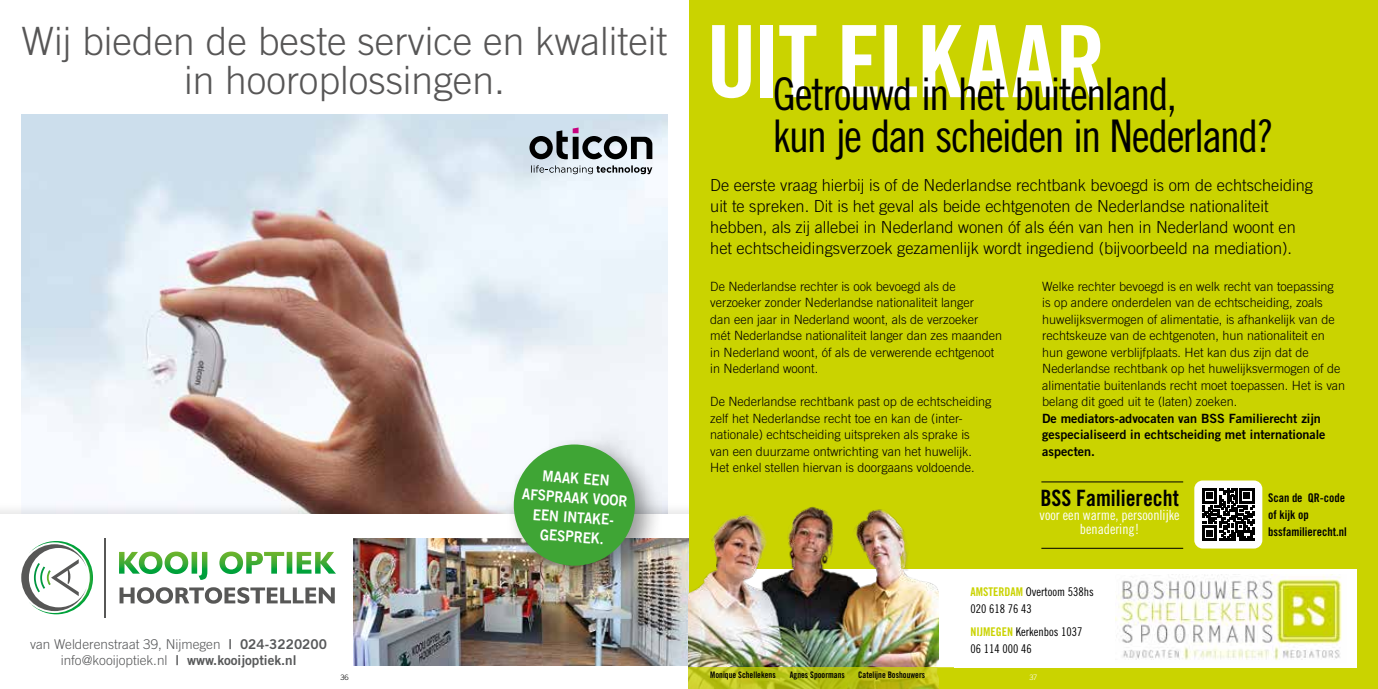
<style>
.page{position:relative;width:1378px;height:689px;background:#fff}
.page>*{position:absolute;margin:0;border:0;box-sizing:border-box;transform-origin:0 0}
.t1{font:99.75px "Trade Gothic LT Std Bd Cn 20";letter-spacing:-.015em;color:#fff}
.t2{font:45px/42px "Trade Gothic LT Std Cn 18";letter-spacing:-.04em;color:#000}
.t3{font:300 39px/39px "Trade Gothic LT Std";color:#575656;text-align:center}
.t4{font:22.5px "Trade Gothic LT Std Bd Cn 20";color:#000}
.t5{font:300 16.5px/21px "Trade Gothic LT Std";color:#000}
.t6{font:15px/19.5px "Trade Gothic LT Std Bd 2";color:#fff;text-align:center;scale:.9 1}
.t7{font:14.1px/14.1px "Trade Gothic LT Std Cn 18";color:#fff;text-align:center}
.t8{font:300 13.5px/16.5px "Trade Gothic LT Std";color:#58595a;text-align:center}
.t9{font:300 12.75px/16.5px "Trade Gothic LT Std";color:#000}
.t10{font:12.75px/16.5px "Trade Gothic LT Std Bd 2";color:#000}
.t11{font:12px/17px "Trade Gothic LT Std Cn 18";color:#000}
.t12{font:12px/17px "Trade Gothic LT Std Bd Cn 20";color:#000}
.t13{font:9px "Trade Gothic LT Std Bd Cn 20";color:#000;scale:.95 1}
.t14{font:300 7.5px "Trade Gothic LT Std";color:#000}
.t15{font:300 7.5px "Trade Gothic LT Std";color:#fff}
.s1{font-family:"Trade Gothic LT Std Bd 2";font-weight:400}
.s2{font-family:"Trade Gothic LT Std Bd Cn 20";color:#cad300}
</style>
<div class="page">
<img style="left:21px;top:115px;width:647px;height:386px">
<svg style="left:529px;top:127px;width:123px;height:32px;background:#888e96"></svg>
<svg style="left:531px;top:165px;width:121px;height:9px"></svg>
<div style="left:0;top:501px;width:689px;height:188px;background:#000;opacity:.1"></div>
<div style="left:0;top:514px;width:689px;height:175px;background:#fff"></div>
<img style="left:353px;top:538px;width:336px;height:127px">
<svg style="left:139px;top:551px;width:197px;height:29px"></svg>
<svg style="left:120px;top:587px;width:215px;height:17px"></svg>
<hr style="left:104px;top:538px;width:2px;height:79px;background:#575756">
<svg style="left:21px;top:541px;width:72px;height:73px"></svg>
<div style="left:505px;top:436px;width:159px;height:158px;background:#000;opacity:.4"></div>
<div style="left:514px;top:444px;width:121px;height:122px;background:#3fa535;border-radius:50%"></div>
<div style="left:689px;top:0;width:689px;height:689px;background:#cad300"></div>
<div style="left:735px;top:569px;width:621px;height:99px;background:#fff"></div>
<img style="left:1116px;top:574px;width:226px;height:87px">
<div style="left:1194px;top:480px;width:68px;height:68px;background:#fff;border-radius:8px"></div>
<svg style="left:1202px;top:489px;width:52px;height:51px"></svg>
<hr style="left:1041px;top:482px;width:142px;height:1px;background:#000">
<hr style="left:1041px;top:548px;width:142px;height:1px;background:#000">
<img style="left:689px;top:506px;width:250px;height:162px">
<svg style="left:689px;top:668px;width:250px;height:21px;background:#b9bf18"></svg>
<h3 class="t3" style="left:22px;top:21px;width:647px">Wij bieden de beste service en kwaliteit in hooroplossingen.</h3>
<p class="t8" style="left:30px;top:635px;width:298px">van Welderenstraat 39, Nijmegen <span class="s1">| 024-3220200 </span>info@kooijoptiek.nl <span class="s1">| www.kooijoptiek.nl</span></p>
<p class="t6" style="left:524px;top:464px;width:119px;rotate:4deg">MAAK EEN<br>AFSPRAAK VOOR<br>EEN INTAKE-<br>GESPREK.</p>
<h1 class="t1" style="left:706px;top:1px;width:401px">UIT ELKAAR</h1>
<h2 class="t2" style="left:773px;top:72px;width:502px">Getrouwd in het buitenland,<br>kun je dan scheiden in Nederland?</h2>
<p class="t5" style="left:710px;top:174px;width:604px">De eerste vraag hierbij is of de Nederlandse rechtbank bevoegd is om de echtscheiding uit te spreken. Dit is het geval als beide echtgenoten de Nederlandse nationaliteit hebben, als zij allebei in Nederland wonen óf als één van hen in Nederland woont en het echtscheidingsverzoek gezamenlijk wordt ingediend (bijvoorbeeld na mediation).</p>
<p class="t9" style="left:710px;top:278px;width:293px">De Nederlandse rechter is ook bevoegd als de verzoeker zonder Nederlandse nationaliteit langer<br>dan een jaar in Nederland woont, als de verzoeker<br>mét Nederlandse nationaliteit langer dan zes maanden in Nederland woont, óf als de verwerende echtgenoot in Nederland woont.</p>
<p class="t9" style="left:710px;top:393px;width:283px">De Nederlandse rechtbank past op de echtscheiding zelf het Nederlandse recht toe en kan de (inter&shy;nationale) echtscheiding uitspreken als sprake is van een duurzame ontwrichting van het huwelijk.<br>Het enkel stellen hiervan is doorgaans voldoende.</p>
<p class="t9" style="left:1042px;top:278px;width:304px">Welke rechter bevoegd is en welk recht van toepassing is op andere onderdelen van de echtscheiding, zoals huwelijksvermogen of alimentatie, is afhankelijk van de rechtskeuze van de echtgenoten, hun nationaliteit en hun gewone verblijfplaats. Het kan dus zijn dat de Nederlandse rechtbank op het huwelijksvermogen of de alimentatie buitenlands recht moet toepassen. Het is van belang dit goed uit te (laten) zoeken.</p>
<p class="t10" style="left:1042px;top:410px;width:285px">De mediators-advocaten van BSS Familierecht zijn gespecialiseerd in echtscheiding met internationale aspecten.</p>
<h3 class="t4" style="left:1040px;top:484px;width:140px">BSS Familierecht</h3>
<p class="t7" style="left:1039px;top:508px;width:141px">voor een warme, persoonlijke benadering!</p>
<p class="t11" style="left:970px;top:583px;width:125px"><span class="s2">AMSTERDAM</span> Overtoom 538hs<br>020 618 76 43</p>
<p class="t11" style="left:970px;top:623px;width:113px"><span class="s2">NIJMEGEN</span> Kerkenbos 1037<br>06 114 000 46</p>
<p class="t12" style="left:1268px;top:489px;width:80px">Scan de QR-code of kijk op bssfamilierecht.nl</p>
<p class="t13" style="left:710px;top:669px;width:70px">Monique Schellekens</p>
<p class="t13" style="left:790px;top:669px;width:59px">Agnes Spoormans</p>
<p class="t13" style="left:858px;top:669px;width:72px">Catelijne Boshouwers</p>
<p class="t14" style="left:340px;top:672px;width:10px">36</p>
<p class="t15" style="left:1029px;top:672px;width:9px">37</p>
</div>
